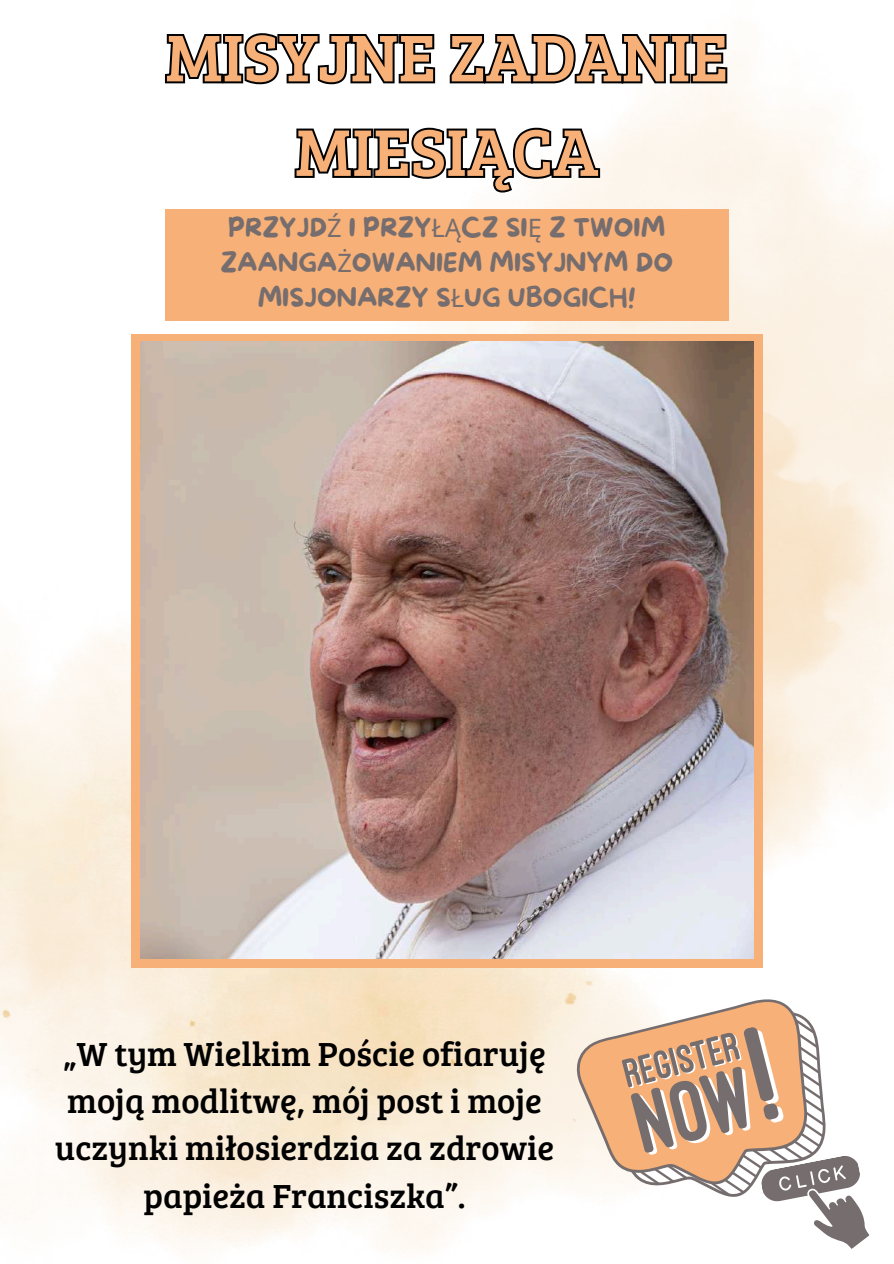
<style>
.page{position:relative;width:894px;height:1264px;background:#fff}
.page>*{position:absolute;margin:0;border:0;box-sizing:border-box;transform-origin:0 0}
.t1{font:68.1px/94.5px "Bree Serif";color:#f7b077;text-align:center}
.t2{font:34.5px/47.2px "Bree Serif";color:#000;text-align:center}
.t3{font:25.5px/34.8px "More Sugar";color:#766d6e;text-align:center}
.s1{font-family:"Noto Sans"}
</style>
<div class="page">
<svg style="left:569px;top:992px;width:232px;height:214px"></svg>
<svg style="left:621px;top:1015px;width:249px;height:234px"></svg>
<div style="left:131px;top:334px;width:631px;height:634px;background:#f7b077"></div>
<img style="left:141px;top:342px;width:612px;height:616px">
<div style="left:165px;top:209px;width:563px;height:111px;background:#f7b077"></div>
<svg style="left:164px;top:31px;width:565px;height:56px"></svg>
<svg style="left:294px;top:127px;width:308px;height:67px"></svg>
<h1 class="t1" style="left:165px;top:7px;width:563px">MISYJNE ZADANIE<br>MIESIĄCA</h1>
<p class="t3" style="left:220px;top:211px;width:454px">PRZYJD<span class="s1">Ź</span> I PRZY<span class="s1">ŁĄ</span>CZ SI<span class="s1">Ę</span> Z TWOIM<br>ZAANGA<span class="s1">Ż</span>OWANIEM MISYJNYM DO<br>MISJONARZY S<span class="s1">Ł</span>UG UBOGICH!</p>
<p class="t2" style="left:55px;top:1028px;width:500px">„W tym Wielkim Poście ofiaruję moją modlitwę, mój post i moje uczynki miłosierdzia za zdrowie papieża Franciszka”.</p>
</div>
